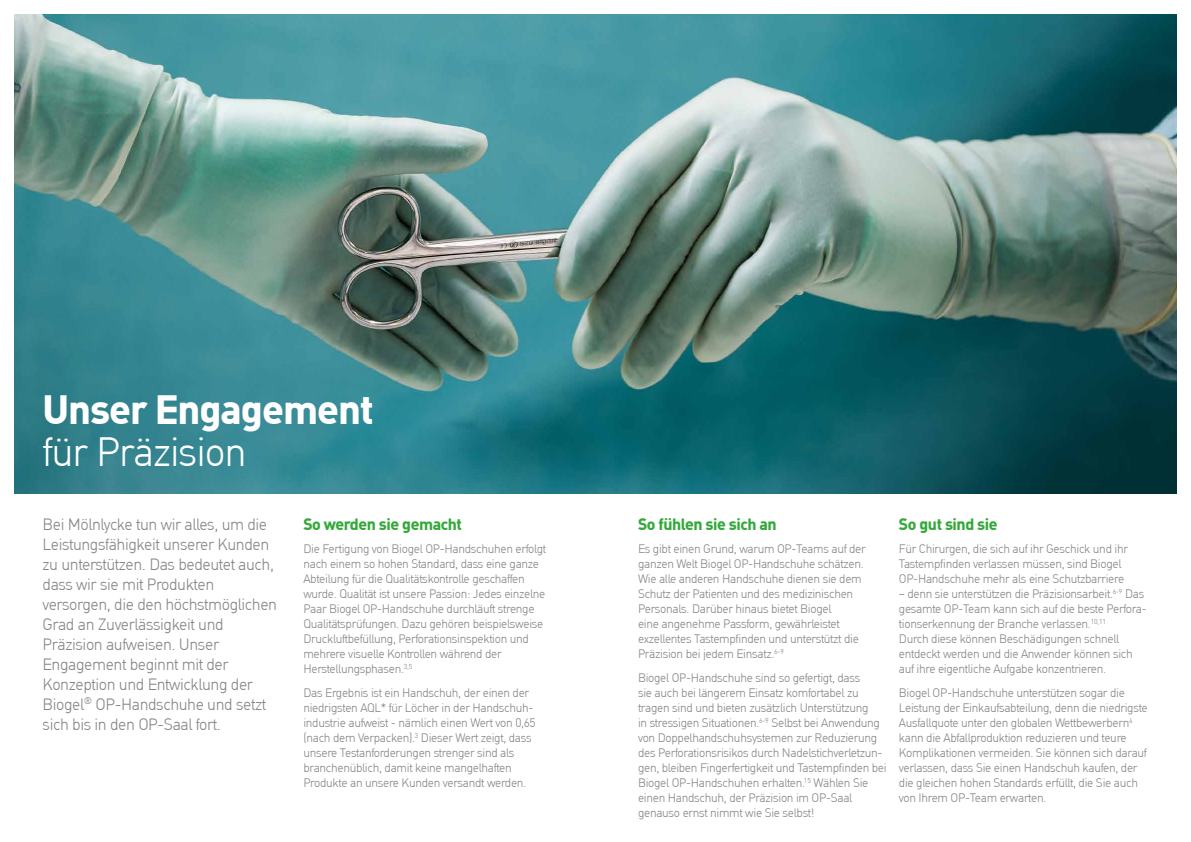
<style>
.page{position:relative;width:1191px;height:842px;background:#fff}
.page>*{position:absolute;margin:0;border:0;box-sizing:border-box;transform-origin:0 0}
.t1{font:700 40px "Molnlycke Din";letter-spacing:-.025em;color:#fff}
.t2{font:300 40px "Molnlycke Din";letter-spacing:-.025em;color:#fff}
.t3{font:300 16px/20px "Molnlycke Din";letter-spacing:-.025em;color:#878686}
.t4{font:700 16px "Molnlycke Din";letter-spacing:-.025em;color:#34a93a}
.t5{font:300 12px/15px "Molnlycke Din";letter-spacing:-.025em;color:#878686}
</style>
<div class="page">
<img style="left:14px;top:14px;width:1162px;height:480px">
<h1 class="t1" style="left:43px;top:384px;width:332px">Unser Engagement</h1>
<h1 class="t2" style="left:43px;top:429px;width:206px">für Präzision</h1>
<p class="t3" style="left:43px;top:514px;width:236px">Bei Mölnlycke tun wir alles, um die<br>Leistungsfähigkeit unserer Kunden zu unterstützen. Das bedeutet auch, dass wir sie mit Produkten versorgen, die den höchstmöglichen<br>Grad an Zuverlässigkeit und<br>Präzision aufweisen. Unser<br>Engagement beginnt mit der<br>Konzeption und Entwicklung der<br>Biogel<sup>®</sup> OP-Handschuhe und setzt sich bis in den OP-Saal fort.</p>
<h2 class="t4" style="left:303px;top:514px;width:160px">So werden sie gemacht</h2>
<p class="t5" style="left:303px;top:542px;width:244px">Die Fertigung von Biogel OP-Handschuhen erfolgt nach einem so hohen Standard, dass eine ganze Abteilung für die Qualitätskontrolle geschaffen wurde. Qualität ist unsere Passion: Jedes einzelne Paar Biogel OP-Handschuhe durchläuft strenge Qualitätsprüfungen. Dazu gehören beispielsweise Druckluftbefüllung, Perforationsinspektion und mehrere visuelle Kontrollen während der Herstellungsphasen.<sup>3,5</sup></p>
<p class="t5" style="left:303px;top:685px;width:234px">Das Ergebnis ist ein Handschuh, der einen der niedrigsten AQL* für Löcher in der Handschuh&shy;industrie aufweist - nämlich einen Wert von 0,65 (nach dem Verpacken).<sup>3</sup> Dieser Wert zeigt, dass unsere Testanforderungen strenger sind als branchenüblich, damit keine mangelhaften Produkte an unsere Kunden versandt werden.</p>
<h2 class="t4" style="left:638px;top:514px;width:140px">So fühlen sie sich an</h2>
<h2 class="t4" style="left:899px;top:514px;width:100px">So gut sind sie</h2>
<p class="t5" style="left:638px;top:542px;width:229px">Es gibt einen Grund, warum OP-Teams auf der ganzen Welt Biogel OP-Handschuhe schätzen.<br>Wie alle anderen Handschuhe dienen sie dem Schutz der Patienten und des medizinischen Personals. Darüber hinaus bietet Biogel<br>eine angenehme Passform, gewährleistet exzellentes Tastempfinden und unterstützt die Präzision bei jedem Einsatz.<sup>6-9</sup></p>
<p class="t5" style="left:638px;top:670px;width:250px">Biogel OP-Handschuhe sind so gefertigt, dass<br>sie auch bei längerem Einsatz komfortabel zu tragen sind und bieten zusätzlich Unterstützung<br>in stressigen Situationen.<sup>6-9</sup> Selbst bei Anwendung von Doppelhandschuhsystemen zur Reduzierung des Perforationsrisikos durch Nadelstichverletzun&shy;gen, bleiben Fingerfertigkeit und Tastempfinden bei Biogel OP-Handschuhen erhalten.<sup>15</sup> Wählen Sie einen Handschuh, der Präzision im OP-Saal genauso ernst nimmt wie Sie selbst!</p>
<p class="t5" style="left:899px;top:542px;width:231px">Für Chirurgen, die sich auf ihr Geschick und ihr<br>Tastempfinden verlassen müssen, sind Biogel<br>OP-Handschuhe mehr als eine Schutzbarriere</p>
<p class="t5" style="left:899px;top:587px;width:249px">– denn sie unterstützen die Präzisionsarbeit.<sup>6-9</sup> Das gesamte OP-Team kann sich auf die beste Perfora&shy;tionserkennung der Branche verlassen.<sup>10,11<br></sup>Durch diese können Beschädigungen schnell entdeckt werden und die Anwender können sich auf ihre eigentliche Aufgabe konzentrieren.</p>
<p class="t5" style="left:899px;top:685px;width:250px">Biogel OP-Handschuhe unterstützen sogar die Leistung der Einkaufsabteilung, denn die niedrigste Ausfallquote unter den globalen Wettbewerbern<sup>4 </sup>kann die Abfallproduktion reduzieren und teure Komplikationen vermeiden. Sie können sich darauf verlassen, dass Sie einen Handschuh kaufen, der die gleichen hohen Standards erfüllt, die Sie auch von Ihrem OP-Team erwarten.</p>
</div>
